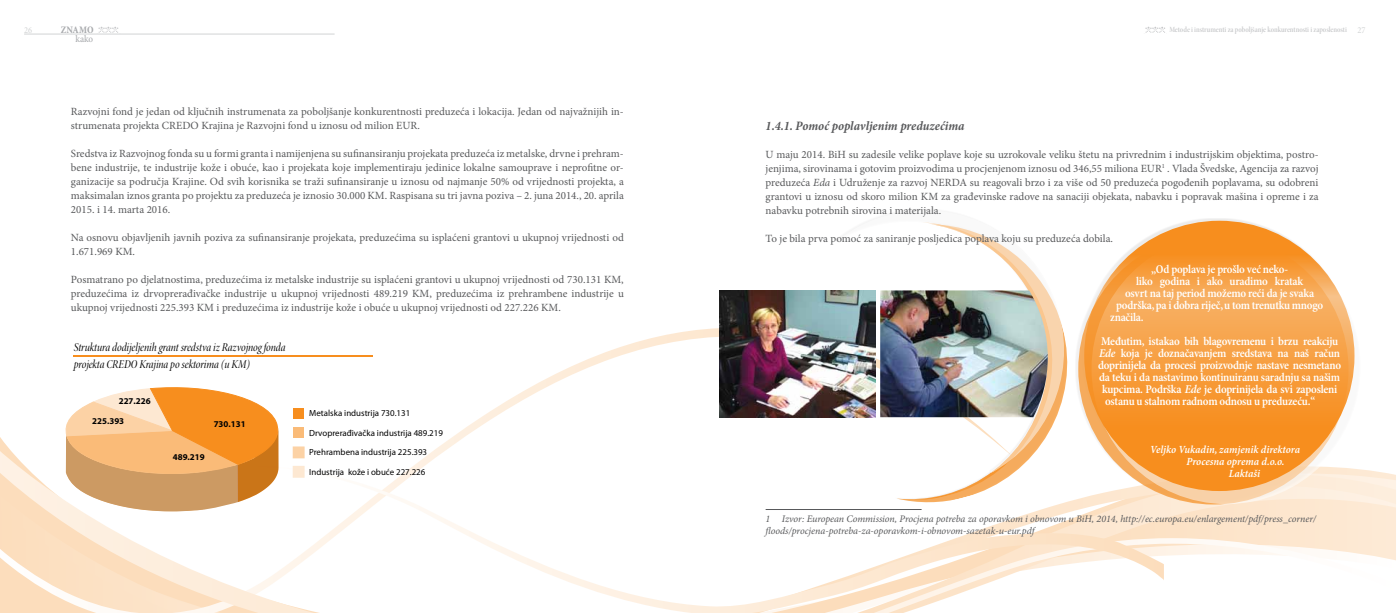
<style>
.page{position:relative;width:1398px;height:613px;background:#fff}
.page>*{position:absolute;margin:0;border:0;box-sizing:border-box;transform-origin:0 0}
.t1{font:italic 700 condensed 13px "Minion Pro";letter-spacing:-.005em;color:#58595b}
.t2{font:12.1px/16.6px "Minion Pro Cn It Disp";letter-spacing:-.005em;color:#000}
.t3{font:600 condensed 12px "Minion Pro";letter-spacing:-.02em;color:#fff}
.t4{font:11px/14px "Minion Pro";color:#58595b;text-align:justify}
.t5{font:11px "Minion Pro Semibold Cn It Capt";letter-spacing:-.005em;color:#fff}
.t6{font:italic 10px/12px "Minion Pro";letter-spacing:-.005em;color:#58595b}
.t7{font:700 condensed 10px "Minion Pro";letter-spacing:.005em;color:#a7a9ac}
.t8{font:condensed 10px "Minion Pro";color:#a7a9ac}
.t9{font:condensed 9px "Minion Pro";color:#d1d3d4}
.t10{font:8.9px/19.5px "Myriad Pro";color:#000}
.t11{font:700 8.9px "Myriad Pro";color:#000}
.t12{font:8px "Minion Pro Semibold Cn Disp";letter-spacing:-.005em;color:#c7c8ca}
.s1{font-family:"Minion Pro";font-stretch:condensed;font-size:9px;color:#d1d3d4}
.s2{font-style:italic}
</style>
<div class="page">
<svg style="left:1163px;top:473px;width:232px;height:65px;background:#fce7d0"></svg>
<svg style="left:1163px;top:538px;width:232px;height:42px"></svg>
<svg style="left:444px;top:327px;width:390px;height:116px"></svg>
<svg style="left:289px;top:466px;width:874px;height:146px"></svg>
<hr style="left:24px;top:34px;width:310px;height:1px;background:#d1d3d4">
<svg style="left:99px;top:27px;width:20px;height:6px"></svg>
<svg style="left:1145px;top:27px;width:20px;height:6px"></svg>
<svg style="left:896px;top:486px;width:179px;height:17px"></svg>
<svg style="left:913px;top:486px;width:154px;height:13px"></svg>
<svg style="left:834px;top:222px;width:241px;height:264px"></svg>
<img style="left:880px;top:290px;width:167px;height:127px">
<div style="left:1075px;top:218px;width:285px;height:285px;background:#3c3633;opacity:.1"></div>
<svg style="left:1078px;top:234px;width:270px;height:270px;background:#f4ad61"></svg>
<svg style="left:1091px;top:233px;width:270px;height:270px;fill:#f9d4ad"></svg>
<svg style="left:1084px;top:220px;width:270px;height:270px;background:#f69b39"></svg>
<img style="left:720px;top:290px;width:155px;height:127px">
<hr style="left:765px;top:509px;width:156px;height:1px;background:#58595b">
<hr style="left:73px;top:355px;width:300px;height:2px;background:#f78e1e">
<div style="left:293px;top:408px;width:11px;height:11px;background:#f78e1e"></div>
<div style="left:293px;top:446px;width:11px;height:11px;background:#fcd2a5"></div>
<div style="left:293px;top:446px;width:11px;height:12px;border:1px solid #fcd2a5"></div>
<div style="left:293px;top:466px;width:11px;height:11px;background:#fde8d2"></div>
<div style="left:293px;top:427px;width:11px;height:11px;background:#fabb78"></div>
<svg style="left:0;top:387px;width:289px;height:225px"></svg>
<p class="t7" style="left:61px;top:23px;width:34px">ZNAMO</p>
<p class="t8" style="left:75px;top:33px;width:19px">kako</p>
<p class="t9" style="left:24px;top:24px;width:9px">26</p>
<p class="t12" style="left:1169px;top:25px;width:197px">Metode i instrumenti za poboljšanje konkurentnosti i zaposlenosti <span class="s1">27</span></p>
<p class="t4" style="left:71px;top:104px;width:554px">Razvojni fond je jedan od ključnih instrumenata za poboljšanje konkurentnosti preduzeća i lokacija. Jedan od najvažnijih in&shy;strumenata projekta CREDO Krajina je Razvojni fond u iznosu od milion EUR.</p>
<p class="t4" style="left:71px;top:146px;width:554px">Sredstva iz Razvojnog fonda su u formi granta i namijenjena su sufinansiranju projekata preduzeća iz metalske, drvne i prehram&shy;bene industrije, te industrije kože i obuće, kao i projekata koje implementiraju jedinice lokalne samouprave i neprofitne or&shy;ganizacije sa područja Krajine. Od svih korisnika se traži sufinansiranje u iznosu od najmanje 50% od vrijednosti projekta, a maksimalan iznos granta po projektu za preduzeća je iznosio 30.000 KM. Raspisana su tri javna poziva – 2. juna 2014., 20. aprila 2015. i 14. marta 2016.</p>
<p class="t4" style="left:71px;top:230px;width:554px">Na osnovu objavljenih javnih poziva za sufinansiranje projekata, preduzećima su isplaćeni grantovi u ukupnoj vrijednosti od<br>1.671.969 KM.</p>
<p class="t4" style="left:71px;top:272px;width:554px">Posmatrano po djelatnostima, preduzećima iz metalske industrije su isplaćeni grantovi u ukupnoj vrijednosti od 730.131 KM, preduzećima iz drvoprerađivačke industrije u ukupnoj vrijednosti 489.219 KM, preduzećima iz prehrambene industrije u ukupnoj vrijednosti 225.393 KM i preduzećima iz industrije kože i obuće u ukupnoj vrijednosti od 227.226 KM.</p>
<p class="t2" style="left:74px;top:339px;width:213px">Struktura dodijeljenih grant sredstva iz Razvojnog fonda projekta CREDO Krajina po sektorima (u KM)</p>
<p class="t10" style="left:309px;top:403px;width:135px">Metalska industrija 730.131<br>Drvoprerađivačka industrija 489.219<br>Prehrambena industrija 225.393<br>Industrija kože i obuće 227.226</p>
<p class="t11" style="left:119px;top:394px;width:33px">227.226</p>
<p class="t11" style="left:92px;top:414px;width:33px">225.393</p>
<p class="t11" style="left:214px;top:418px;width:33px">730.131</p>
<p class="t11" style="left:173px;top:451px;width:33px">489.219</p>
<p class="t1" style="left:765px;top:117px;width:200px">1.4.1. Pomoć poplavljenim preduzećima</p>
<p class="t4" style="left:765px;top:147px;width:554px">U maju 2014. BiH su zadesile velike poplave koje su uzrokovale veliku štetu na privrednim i industrijskim objektima, postro&shy;jenjima, sirovinama i gotovim proizvodima u procjenjenom iznosu od 346,55 miliona EUR<sup>1</sup> . Vlada Švedske, Agencija za razvoj preduzeća <span class="s2">Eda</span> i Udruženje za razvoj NERDA su reagovali brzo i za više od 50 preduzeća pogođenih poplavama, su odobreni grantovi u iznosu od skoro milion KM za građevinske radove na sanaciji objekata, nabavku i popravak mašina i opreme i za nabavku potrebnih sirovina i materijala.</p>
<p class="t4" style="left:765px;top:231px;width:349px">To je bila prva pomoć za saniranje posljedica poplava koju su preduzeća dobila.</p>
<p class="t3" style="left:1151px;top:261px;width:139px">„Od poplava je prošlo već neko-</p>
<p class="t3" style="left:1136px;top:273px;width:169px">liko godina i ako uradimo kratak</p>
<p class="t3" style="left:1125px;top:285px;width:190px">osvrt na taj period možemo reći da je svaka</p>
<p class="t3" style="left:1116px;top:297px;width:208px">podrška, pa i dobra riječ, u tom trenutku mnogo</p>
<p class="t3" style="left:1110px;top:309px;width:35px">značila.</p>
<p class="t3" style="left:1101px;top:333px;width:238px">Međutim, istakao bih blagovremenu i brzu reakciju</p>
<p class="t3" style="left:1099px;top:345px;width:243px"><span class="s2">Ede</span> koja je doznačavanjem sredstava na naš račun</p>
<p class="t3" style="left:1098px;top:357px;width:244px">doprinijela da procesi proizvodnje nastave nesmetano</p>
<p class="t3" style="left:1099px;top:369px;width:242px">da teku i da nastavimo kontinuiranu saradnju sa našim</p>
<p class="t3" style="left:1102px;top:381px;width:237px">kupcima. Podrška <span class="s2">Ede</span> je doprinijela da svi zaposleni</p>
<p class="t3" style="left:1105px;top:393px;width:211px">ostanu u stalnom radnom odnosu u preduzeću.“</p>
<p class="t5" style="left:1150px;top:442px;width:151px">Veljko Vukadin, zamjenik direktora</p>
<p class="t5" style="left:1186px;top:454px;width:100px">Procesna oprema d.o.o.</p>
<p class="t5" style="left:1228px;top:466px;width:33px">Laktaši</p>
<p class="t6" style="left:765px;top:512px;width:552px">1 Izvor: European Commission, Procjena potreba za oporavkom i obnovom u BiH, 2014, http://ec.europa.eu/enlargement/pdf/press_corner/ floods/procjena-potreba-za-oporavkom-i-obnovom-sazetak-u-eur.pdf</p>
</div>
